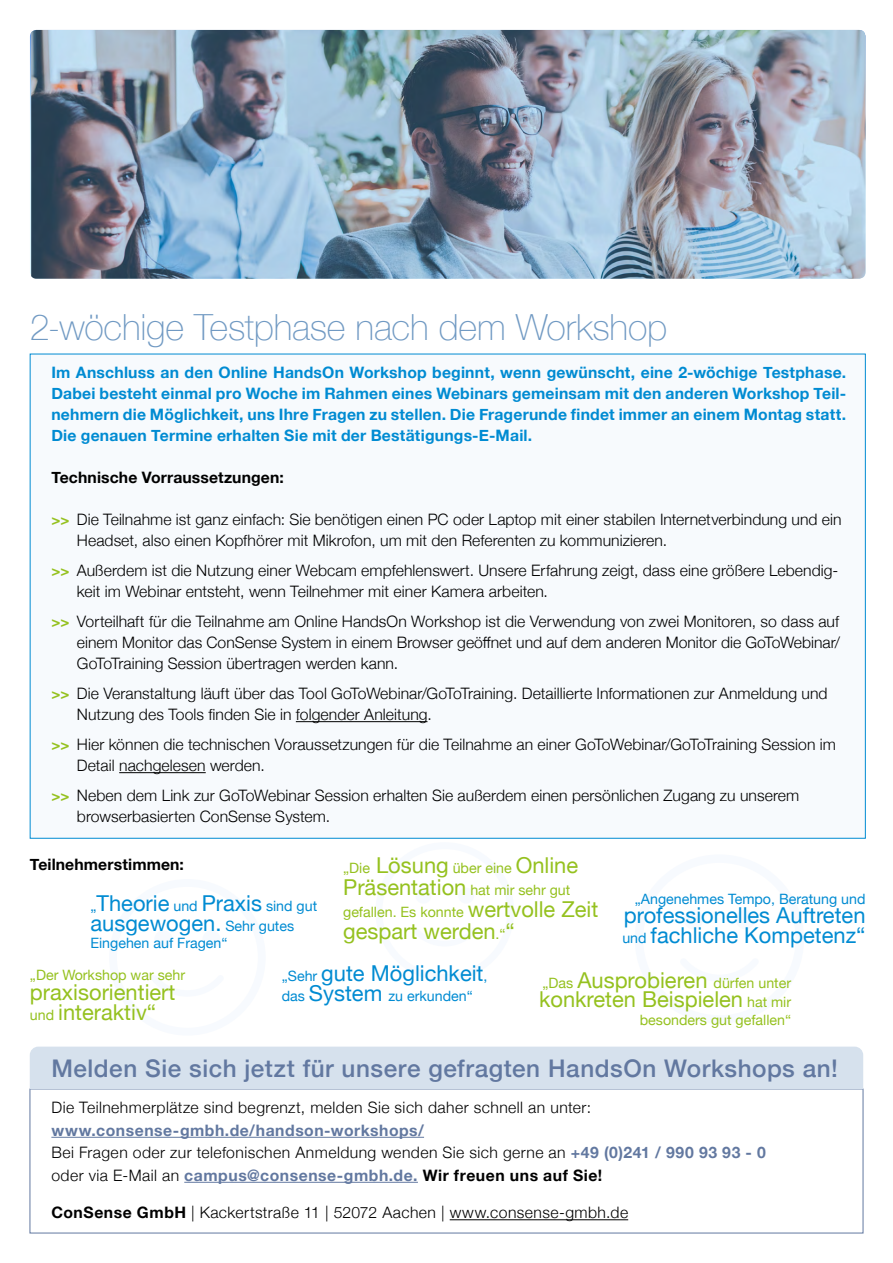
<style>
.page{position:relative;width:893px;height:1263px;background:#fff}
.page>*{position:absolute;margin:0;border:0;box-sizing:border-box;transform-origin:0 0}
.t1{font:100 36px "Helvetica Neue";letter-spacing:-.005em;color:#719ac3}
.t2{font:500 24.3px "Helvetica Neue";letter-spacing:.02em;color:#6278a0}
.t3{font:21.9px/19.6px "Helvetica Neue";color:#008bd2}
.t4{font:21.9px/19.6px "Helvetica Neue";color:#95c11f}
.t5{font:300 15.75px/21px "Helvetica Neue";letter-spacing:.005em;color:#000}
.t6{font:700 15.75px/21px "Helvetica Neue";letter-spacing:.015em;color:#008bd2;text-align:justify}
.t7{font:700 15.75px/22.5px "Helvetica Neue";letter-spacing:.035em;color:#6278a0}
.t8{font:300 15.75px "Helvetica Neue";letter-spacing:.03em;color:#000}
.t9{font:300 15.75px "Helvetica Neue";letter-spacing:.025em;color:#000}
.t10{font:700 15.75px "Helvetica Neue";letter-spacing:.005em;color:#000}
.t11{font:14.25px/21.9px "Helvetica Neue";color:#95c11f}
.t12{font:14.25px "Helvetica Neue";color:#008bd2}
.s1{font-weight:700;font-size:15px;color:#95c11f}
.s2{font-size:21.9px}
.s3{font-size:14.25px}
.s4{font-weight:300;color:#000}
.s5{color:#000}
.s6{font-weight:700}
</style>
<div class="page">
<div style="left:30px;top:354px;width:835px;height:484px;background:#f7fafd"></div>
<img style="left:31px;top:30px;width:834px;height:249px">
<div style="left:30px;top:1046px;width:833px;height:43px;background:#d6e1ed"></div>
<hr style="left:51px;top:1137px;width:373px;height:1px;background:#6278a0">
<hr style="left:184px;top:1182px;width:234px;height:1px;background:#6278a0">
<hr style="left:450px;top:1219px;width:178px;height:1px;background:#000">
<hr style="left:296px;top:721px;width:131px;height:1px;background:#000">
<hr style="left:119px;top:772px;width:87px;height:1px;background:#000">
<h1 class="t1" style="left:30px;top:300px;width:639px">2-wöchige Testphase nach dem Workshop</h1>
<p class="t6" style="left:51px;top:362px;width:796px">Im Anschluss an den Online HandsOn Workshop beginnt, wenn gewünscht, eine 2-wöchige Testphase.<br>Dabei besteht einmal pro Woche im Rahmen eines Webinars gemeinsam mit den anderen Workshop Teil&shy;nehmern die Möglichkeit, uns Ihre Fragen zu stellen. Die Fragerunde findet immer an einem Montag statt.<br>Die genauen Termine erhalten Sie mit der Bestätigungs-E-Mail.</p>
<p class="t10" style="left:51px;top:465px;width:234px">Technische Vorraussetzungen:</p>
<p class="t5" style="left:77px;top:508px;width:766px;text-indent:-26px"><span class="s1">&gt;&gt;</span> Die Teilnahme ist ganz einfach: Sie benötigen einen PC oder Laptop mit einer stabilen Internetverbindung und ein<br>Headset, also einen Kopfhörer mit Mikrofon, um mit den Referenten zu kommunizieren.</p>
<p class="t5" style="left:77px;top:559px;width:763px;text-indent:-26px"><span class="s1">&gt;&gt;</span> Außerdem ist die Nutzung einer Webcam empfehlenswert. Unsere Erfahrung zeigt, dass eine größere Lebendig&shy;keit im Webinar entsteht, wenn Teilnehmer mit einer Kamera arbeiten.</p>
<p class="t5" style="left:77px;top:610px;width:765px;text-align:justify;text-indent:-26px"><span class="s1">&gt;&gt;</span> Vorteilhaft für die Teilnahme am Online HandsOn Workshop ist die Verwendung von zwei Monitoren, so dass auf einem Monitor das ConSense System in einem Browser geöffnet und auf dem anderen Monitor die GoToWebinar/ GoToTraining Session übertragen werden kann.</p>
<p class="t5" style="left:77px;top:682px;width:752px;text-indent:-26px"><span class="s1">&gt;&gt;</span> Die Veranstaltung läuft über das Tool GoToWebinar/GoToTraining. Detaillierte Informationen zur Anmeldung und<br>Nutzung des Tools finden Sie in folgender Anleitung.</p>
<p class="t5" style="left:77px;top:733px;width:761px;text-indent:-26px"><span class="s1">&gt;&gt;</span> Hier können die technischen Voraussetzungen für die Teilnahme an einer GoToWebinar/GoToTraining Session im<br>Detail nachgelesen werden.</p>
<p class="t5" style="left:77px;top:784px;width:724px;text-indent:-26px"><span class="s1">&gt;&gt;</span> Neben dem Link zur GoToWebinar Session erhalten Sie außerdem einen persönlichen Zugang zu unserem browserbasierten ConSense System.</p>
<p class="t10" style="left:30px;top:852px;width:156px">Teilnehmerstimmen:</p>
<p class="t11" style="left:343px;top:858px;width:257px">„Die <span class="s2">Lösung</span> über eine <span class="s2">Online<br>Präsentation</span> hat mir sehr gut gefallen. Es konnte <span class="s2">wertvolle Zeit</span></p>
<h3 class="t4" style="left:343px;top:922px;width:173px">gespart werden<span class="s3">.“</span>“</h3>
<p class="t12" style="left:635px;top:888px;width:232px">„Angenehmes Tempo, Beratung und</p>
<h3 class="t3" style="left:622px;top:907px;width:245px">professionelles Auftreten <span class="s3">und</span> fachliche Kompetenz“</h3>
<h3 class="t3" style="left:90px;top:894px;width:228px"><span class="s3">„</span>Theorie <span class="s3">und</span> Praxis <span class="s3">sind gut </span>ausgewogen. <span class="s3">Sehr gutes</span></h3>
<p class="t12" style="left:90px;top:933px;width:139px">Eingehen auf Fragen“</p>
<p class="t11" style="left:30px;top:965px;width:157px">„Der Workshop war sehr</p>
<h3 class="t4" style="left:30px;top:984px;width:147px">praxisorientiert <span class="s3">und</span> interaktiv“</h3>
<h3 class="t3" style="left:282px;top:964px;width:207px"><span class="s3">„Sehr</span> gute Möglichkeit<span class="s3">,</span></h3>
<p class="t12" style="left:282px;top:985px;width:192px">das <span class="s2">System</span> zu erkunden“</p>
<p class="t11" style="left:543px;top:972px;width:250px">„Das <span class="s2">Ausprobieren</span> dürfen unter</p>
<h3 class="t4" style="left:539px;top:991px;width:253px">konkreten Beispielen <span class="s3">hat mir</span></h3>
<p class="t11" style="left:640px;top:1010px;width:153px">besonders gut gefallen“</p>
<h2 class="t2" style="left:51px;top:1048px;width:788px">Melden Sie sich jetzt für unsere gefragten HandsOn Workshops an!</h2>
<p class="t8" style="left:51px;top:1095px;width:541px">Die Teilnehmerplätze sind begrenzt, melden Sie sich daher schnell an unter:</p>
<p class="t7" style="left:51px;top:1119px;width:716px">www.consense-gmbh.de/handson-workshops/<br><span class="s4">Bei Fragen oder zur telefonischen Anmeldung wenden Sie sich gerne an</span> +49 (0)241 / 990 93 93 - 0 <span class="s4">oder via E-Mail an</span> campus@consense-gmbh.de. <span class="s5">Wir freuen uns auf Sie!</span></p>
<p class="t9" style="left:51px;top:1200px;width:578px"><span class="s6">ConSense GmbH</span> | Kackertstraße 11 | 52072 Aachen | www.consense-gmbh.de</p>
</div>
